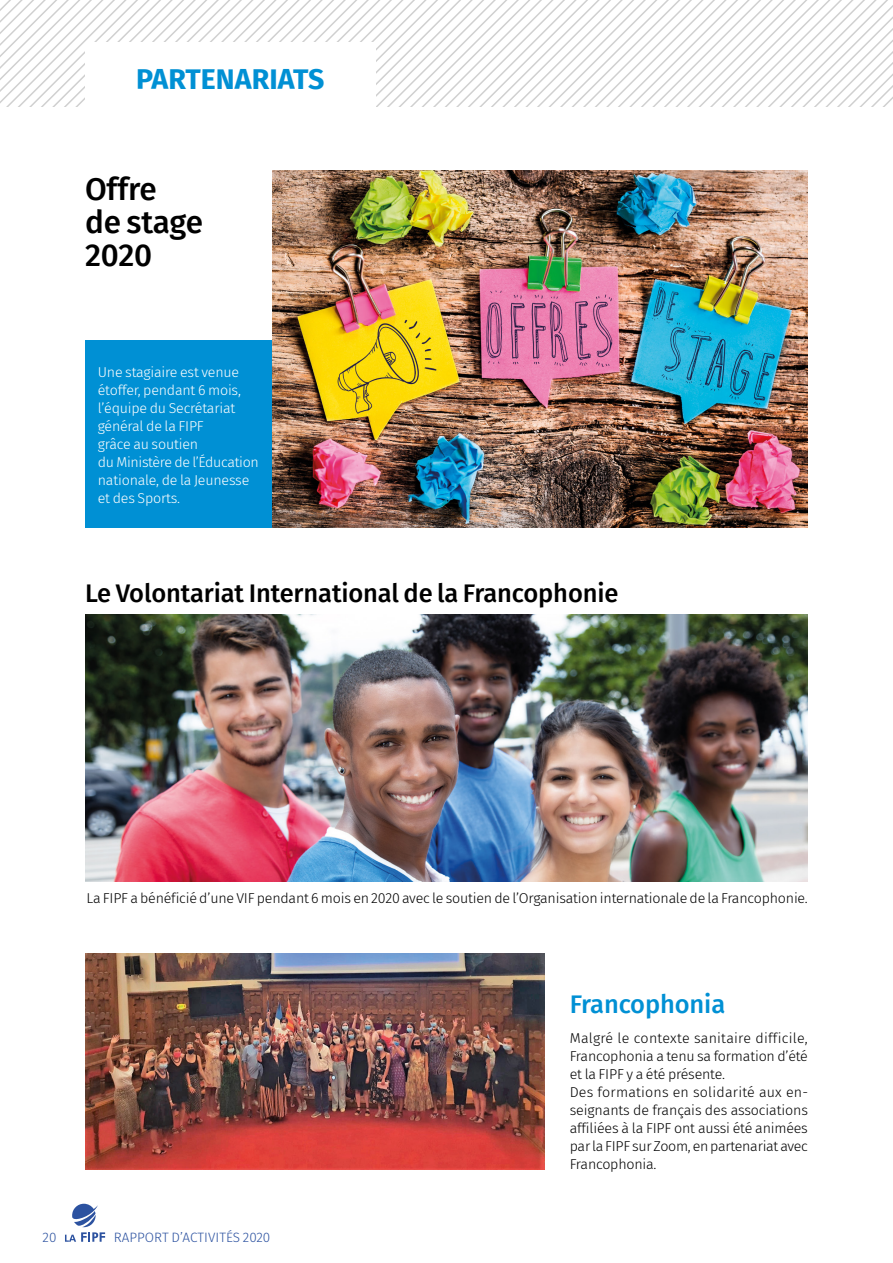
<style>
.page{position:relative;width:893px;height:1263px;background:#fff}
.page>*{position:absolute;margin:0;border:0;box-sizing:border-box;transform-origin:0 0}
.t1{font:500 31.5px/33px "Fira Sans";letter-spacing:-.005em;color:#000}
.t2{font:700 28.5px "Fira Sans";color:#0090d4}
.t3{font:500 25.5px "Fira Sans";letter-spacing:-.005em;color:#000}
.t4{font:500 25.5px "Fira Sans";letter-spacing:-.005em;color:#0090d4}
.t5{font:300 14.25px/18px "Fira Sans";letter-spacing:-.015em;color:#000}
.t6{font:300 14.25px/18px "Fira Sans";letter-spacing:-.015em;color:#fff}
.t7{font:300 13.5px "Fira Sans";letter-spacing:.005em;color:#2c52a0}
</style>
<div class="page">
<svg style="left:6px;top:0;width:12px;height:106px"></svg>
<svg style="left:18px;top:0;width:11px;height:106px"></svg>
<svg style="left:29px;top:0;width:12px;height:106px"></svg>
<svg style="left:41px;top:0;width:12px;height:106px"></svg>
<svg style="left:53px;top:0;width:11px;height:106px"></svg>
<svg style="left:64px;top:0;width:12px;height:106px"></svg>
<svg style="left:76px;top:0;width:11px;height:106px"></svg>
<svg style="left:376px;top:0;width:11px;height:106px"></svg>
<svg style="left:387px;top:0;width:12px;height:106px"></svg>
<svg style="left:399px;top:0;width:11px;height:106px"></svg>
<svg style="left:410px;top:0;width:12px;height:106px"></svg>
<svg style="left:422px;top:0;width:11px;height:106px"></svg>
<svg style="left:433px;top:0;width:12px;height:106px"></svg>
<svg style="left:445px;top:0;width:11px;height:106px"></svg>
<svg style="left:456px;top:0;width:12px;height:106px"></svg>
<svg style="left:468px;top:0;width:425px;height:106px"></svg>
<div style="left:85px;top:340px;width:187px;height:187px;background:#0090d4"></div>
<div style="left:85px;top:43px;width:290px;height:65px;background:#fff"></div>
<img style="left:272px;top:170px;width:536px;height:357px">
<img style="left:85px;top:953px;width:459px;height:216px">
<img style="left:85px;top:614px;width:723px;height:267px">
<svg style="left:65px;top:1204px;width:40px;height:38px"></svg>
<h2 class="t2" style="left:136px;top:55px;width:190px">PARTENARIATS</h2>
<h1 class="t1" style="left:85px;top:170px;width:119px">Offre<br>de stage<br>2020</h1>
<p class="t6" style="left:98px;top:363px;width:162px">Une stagiaire est venue étoffer, pendant 6 mois, l’équipe du Secrétariat général de la FIPF<br>grâce au soutien<br>du Ministère de l’Éducation nationale, de la Jeunesse et des Sports.</p>
<h3 class="t3" style="left:85px;top:572px;width:535px">Le Volontariat International de la Francophonie</h3>
<p class="t5" style="left:87px;top:889px;width:723px">La FIPF a bénéficié d’une VIF pendant 6 mois en 2020 avec le soutien de l’Organisation internationale de la Francophonie.</p>
<p class="t7" style="left:43px;top:1227px;width:15px">20</p>
<p class="t7" style="left:114px;top:1227px;width:158px">RAPPORT D’ACTIVITÉS 2020</p>
<h3 class="t4" style="left:570px;top:983px;width:157px">Francophonia</h3>
<p class="t5" style="left:570px;top:1029px;width:240px">Malgré le contexte sanitaire difficile, Francophonia a tenu sa formation d’été et la FIPF y a été présente.<br>Des formations en solidarité aux en&shy;seignants de français des associations affiliées à la FIPF ont aussi été animées par la FIPF sur Zoom, en partenariat avec Francophonia.</p>
</div>
